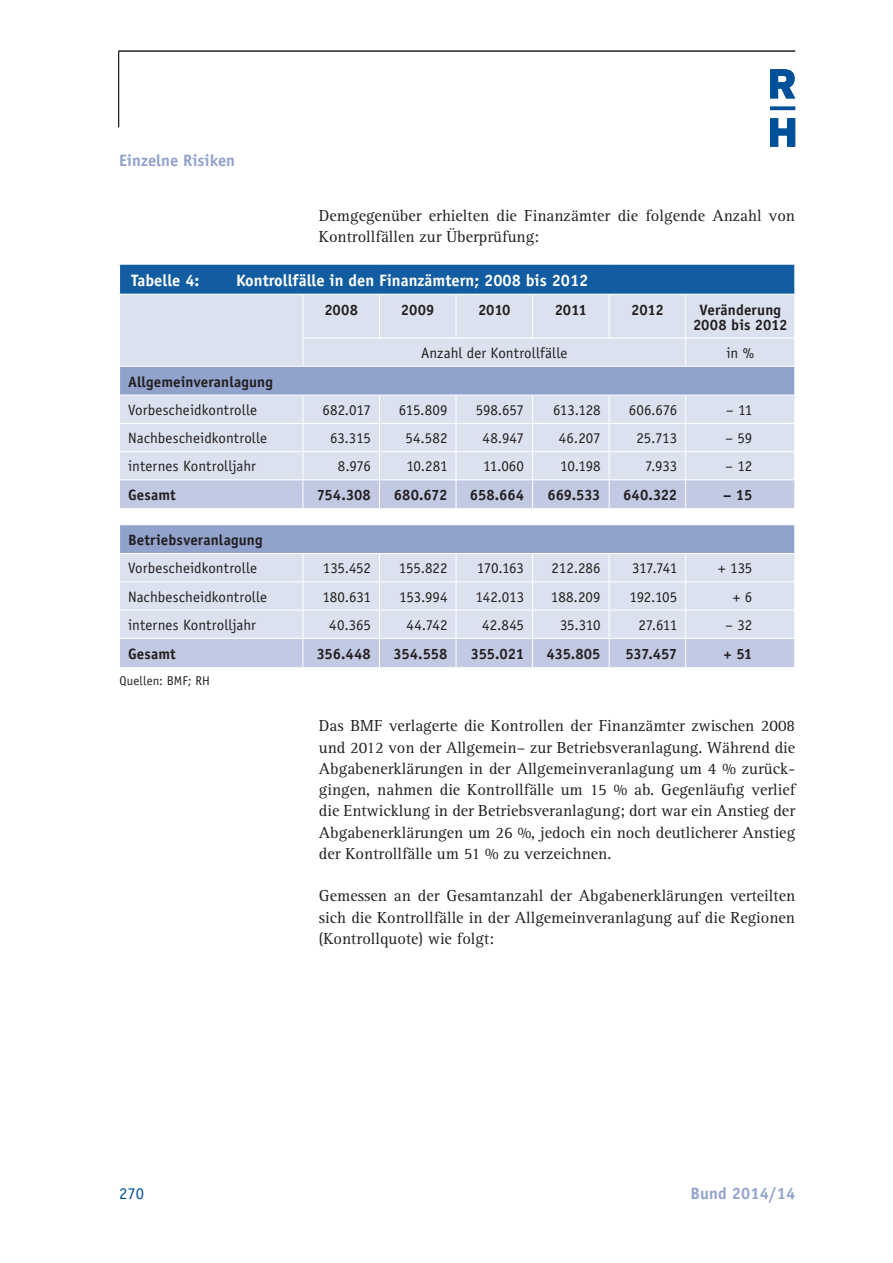
<style>
.page{position:relative;width:893px;height:1263px;background:#fff}
.page>*{position:absolute;margin:0;border:0;box-sizing:border-box;transform-origin:0 0}
.t1{font:16.5px/21.3px "Rotis Serif";color:#231f20;text-align:justify}
.t2{font:700 16.5px "Officina Sans";color:#fff}
.t3{font:700 16.5px "Officina Sans";color:#91a2cd}
.t4{font:16.5px "Officina Sans";color:#00519a}
.t5{font:15px "Officina Sans";color:#231f20}
.t6{font:700 15px/15px "Officina Sans";letter-spacing:.005em;color:#231f20;text-align:center}
.t7{font:12.75px "Officina Sans";letter-spacing:.02em;color:#231f20}
</style>
<div class="page">
<hr style="left:119px;top:51px;width:676px;height:1px;background:#231f20">
<hr style="left:118px;top:51px;width:1px;height:76px;background:#231f20">
<svg style="left:770px;top:69px;width:25px;height:78px"></svg>
<div style="left:120px;top:264px;width:675px;height:30px;background:#125da1"></div>
<div style="left:120px;top:295px;width:674px;height:71px;background:#dce1ef"></div>
<svg style="left:120px;top:367px;width:674px;height:112px;background:#c9d1e6"></svg>
<svg style="left:120px;top:480px;width:674px;height:187px;background:#cbd2e7"></svg>
<hr style="left:685px;top:295px;width:1px;height:42px;background:#fff">
<svg style="left:685px;top:339px;width:1px;height:27px"></svg>
<svg style="left:685px;top:396px;width:1px;height:112px"></svg>
<svg style="left:685px;top:554px;width:1px;height:113px"></svg>
<hr style="left:302px;top:295px;width:1px;height:43px;background:#fff">
<hr style="left:379px;top:295px;width:1px;height:42px;background:#fff">
<hr style="left:455px;top:295px;width:1px;height:42px;background:#fff">
<hr style="left:532px;top:295px;width:1px;height:42px;background:#fff">
<hr style="left:609px;top:295px;width:1px;height:42px;background:#fff">
<svg style="left:302px;top:338px;width:1px;height:28px"></svg>
<svg style="left:302px;top:396px;width:1px;height:112px"></svg>
<svg style="left:379px;top:396px;width:1px;height:112px"></svg>
<svg style="left:455px;top:396px;width:1px;height:112px"></svg>
<svg style="left:532px;top:396px;width:1px;height:112px"></svg>
<svg style="left:609px;top:396px;width:1px;height:112px"></svg>
<svg style="left:302px;top:554px;width:1px;height:113px"></svg>
<svg style="left:379px;top:554px;width:1px;height:113px"></svg>
<svg style="left:455px;top:554px;width:1px;height:113px"></svg>
<svg style="left:532px;top:554px;width:1px;height:113px"></svg>
<svg style="left:609px;top:554px;width:1px;height:113px"></svg>
<svg style="left:794px;top:339px;width:1px;height:328px"></svg>
<hr style="left:303px;top:337px;width:76px;height:2px;background:#fff">
<hr style="left:379px;top:337px;width:230px;height:2px;background:#fff">
<hr style="left:609px;top:337px;width:185px;height:2px;background:#fff">
<hr style="left:120px;top:395px;width:183px;height:1px;background:#fff">
<hr style="left:303px;top:395px;width:76px;height:1px;background:#fff">
<hr style="left:379px;top:395px;width:230px;height:1px;background:#fff">
<hr style="left:609px;top:395px;width:185px;height:1px;background:#fff">
<hr style="left:120px;top:423px;width:183px;height:1px;background:#fff">
<hr style="left:303px;top:423px;width:76px;height:1px;background:#fff">
<hr style="left:379px;top:423px;width:230px;height:1px;background:#fff">
<hr style="left:609px;top:423px;width:185px;height:1px;background:#fff">
<hr style="left:120px;top:451px;width:183px;height:1px;background:#fff">
<hr style="left:303px;top:451px;width:76px;height:1px;background:#fff">
<hr style="left:379px;top:451px;width:230px;height:1px;background:#fff">
<hr style="left:609px;top:451px;width:185px;height:1px;background:#fff">
<hr style="left:120px;top:479px;width:183px;height:1px;background:#fff">
<hr style="left:379px;top:479px;width:230px;height:1px;background:#fff">
<hr style="left:609px;top:479px;width:185px;height:1px;background:#fff">
<hr style="left:120px;top:508px;width:183px;height:1px;background:#fff">
<hr style="left:303px;top:508px;width:76px;height:1px;background:#fff">
<hr style="left:379px;top:508px;width:230px;height:1px;background:#fff">
<hr style="left:609px;top:508px;width:185px;height:1px;background:#fff">
<hr style="left:120px;top:524px;width:183px;height:1px;background:#fff">
<hr style="left:303px;top:524px;width:76px;height:1px;background:#fff">
<hr style="left:379px;top:524px;width:230px;height:1px;background:#fff">
<hr style="left:609px;top:524px;width:185px;height:1px;background:#fff">
<hr style="left:120px;top:553px;width:183px;height:1px;background:#fff">
<hr style="left:303px;top:553px;width:76px;height:1px;background:#fff">
<hr style="left:379px;top:553px;width:230px;height:1px;background:#fff">
<hr style="left:609px;top:553px;width:185px;height:1px;background:#fff">
<hr style="left:120px;top:581px;width:183px;height:1px;background:#fff">
<hr style="left:303px;top:581px;width:76px;height:1px;background:#fff">
<hr style="left:379px;top:581px;width:230px;height:1px;background:#fff">
<hr style="left:609px;top:581px;width:185px;height:1px;background:#fff">
<hr style="left:120px;top:610px;width:183px;height:1px;background:#fff">
<hr style="left:303px;top:610px;width:76px;height:1px;background:#fff">
<hr style="left:379px;top:610px;width:230px;height:1px;background:#fff">
<hr style="left:609px;top:610px;width:185px;height:1px;background:#fff">
<hr style="left:120px;top:638px;width:183px;height:1px;background:#fff">
<hr style="left:303px;top:638px;width:76px;height:1px;background:#fff">
<hr style="left:379px;top:638px;width:230px;height:1px;background:#fff">
<hr style="left:609px;top:638px;width:185px;height:1px;background:#fff">
<hr style="left:119px;top:264px;width:184px;height:1px;background:#fff">
<hr style="left:303px;top:264px;width:76px;height:1px;background:#fff">
<hr style="left:379px;top:264px;width:230px;height:1px;background:#fff">
<hr style="left:609px;top:264px;width:186px;height:1px;background:#fff">
<svg style="left:794px;top:265px;width:1px;height:29px"></svg>
<p class="t3" style="left:119px;top:150px;width:118px">Einzelne Risiken</p>
<p class="t1" style="left:319px;top:205px;width:478px">Demgegenüber erhielten die Finanzämter die folgende Anzahl von<br>Kontrollfällen zur Überprüfung:</p>
<p class="t2" style="left:131px;top:270px;width:70px">Tabelle 4:</p>
<p class="t2" style="left:236px;top:270px;width:354px">Kontrollfälle in den Finanzämtern; 2008 bis 2012</p>
<p class="t6" style="left:324px;top:302px;width:35px">2008</p>
<p class="t6" style="left:401px;top:302px;width:35px">2009</p>
<p class="t6" style="left:478px;top:302px;width:34px">2010</p>
<p class="t6" style="left:555px;top:302px;width:34px">2011</p>
<p class="t6" style="left:631px;top:302px;width:34px">2012</p>
<p class="t6" style="left:693px;top:302px;width:96px">Veränderung<br>2008 bis 2012</p>
<p class="t5" style="left:421px;top:344px;width:148px">Anzahl der Kontrollfälle</p>
<p class="t5" style="left:726px;top:344px;width:29px">in %</p>
<p class="t6" style="left:128px;top:374px;width:146px">Allgemeinveranlagung</p>
<p class="t5" style="left:128px;top:401px;width:131px">Vorbescheidkontrolle</p>
<p class="t5" style="left:322px;top:401px;width:50px">682.017</p>
<p class="t5" style="left:399px;top:401px;width:50px">615.809</p>
<p class="t5" style="left:476px;top:401px;width:50px">598.657</p>
<p class="t5" style="left:553px;top:401px;width:49px">613.128</p>
<p class="t5" style="left:629px;top:401px;width:50px">606.676</p>
<p class="t5" style="left:726px;top:401px;width:28px">– 11</p>
<p class="t5" style="left:128px;top:429px;width:141px">Nachbescheidkontrolle</p>
<p class="t5" style="left:330px;top:429px;width:42px">63.315</p>
<p class="t5" style="left:406px;top:429px;width:43px">54.582</p>
<p class="t5" style="left:482px;top:429px;width:43px">48.947</p>
<p class="t5" style="left:559px;top:429px;width:43px">46.207</p>
<p class="t5" style="left:636px;top:429px;width:42px">25.713</p>
<p class="t5" style="left:725px;top:429px;width:28px">– 59</p>
<p class="t5" style="left:128px;top:458px;width:129px">internes Kontrolljahr</p>
<p class="t5" style="left:338px;top:458px;width:35px">8.976</p>
<p class="t5" style="left:406px;top:458px;width:43px">10.281</p>
<p class="t5" style="left:483px;top:458px;width:43px">11.060</p>
<p class="t5" style="left:560px;top:458px;width:42px">10.198</p>
<p class="t5" style="left:645px;top:458px;width:34px">7.933</p>
<p class="t5" style="left:725px;top:458px;width:28px">– 12</p>
<p class="t6" style="left:128px;top:487px;width:49px">Gesamt</p>
<p class="t6" style="left:317px;top:487px;width:56px">754.308</p>
<p class="t6" style="left:394px;top:487px;width:55px">680.672</p>
<p class="t6" style="left:470px;top:487px;width:56px">658.664</p>
<p class="t6" style="left:547px;top:487px;width:55px">669.533</p>
<p class="t6" style="left:623px;top:487px;width:56px">640.322</p>
<p class="t6" style="left:723px;top:487px;width:31px">– 15</p>
<p class="t6" style="left:128px;top:532px;width:136px">Betriebsveranlagung</p>
<p class="t5" style="left:128px;top:559px;width:131px">Vorbescheidkontrolle</p>
<p class="t5" style="left:323px;top:559px;width:49px">135.452</p>
<p class="t5" style="left:399px;top:559px;width:50px">155.822</p>
<p class="t5" style="left:477px;top:559px;width:49px">170.163</p>
<p class="t5" style="left:552px;top:559px;width:50px">212.286</p>
<p class="t5" style="left:632px;top:559px;width:47px">317.741</p>
<p class="t5" style="left:718px;top:559px;width:36px">+ 135</p>
<p class="t5" style="left:128px;top:588px;width:141px">Nachbescheidkontrolle</p>
<p class="t5" style="left:322px;top:588px;width:50px">180.631</p>
<p class="t5" style="left:399px;top:588px;width:50px">153.994</p>
<p class="t5" style="left:476px;top:588px;width:50px">142.013</p>
<p class="t5" style="left:551px;top:588px;width:51px">188.209</p>
<p class="t5" style="left:629px;top:588px;width:49px">192.105</p>
<p class="t5" style="left:733px;top:588px;width:21px">+ 6</p>
<p class="t5" style="left:128px;top:616px;width:129px">internes Kontrolljahr</p>
<p class="t5" style="left:329px;top:616px;width:43px">40.365</p>
<p class="t5" style="left:407px;top:616px;width:42px">44.742</p>
<p class="t5" style="left:482px;top:616px;width:43px">42.845</p>
<p class="t5" style="left:560px;top:616px;width:42px">35.310</p>
<p class="t5" style="left:638px;top:616px;width:40px">27.611</p>
<p class="t5" style="left:725px;top:616px;width:28px">– 32</p>
<p class="t6" style="left:128px;top:646px;width:49px">Gesamt</p>
<p class="t6" style="left:317px;top:646px;width:56px">356.448</p>
<p class="t6" style="left:393px;top:646px;width:55px">354.558</p>
<p class="t6" style="left:471px;top:646px;width:55px">355.021</p>
<p class="t6" style="left:546px;top:646px;width:56px">435.805</p>
<p class="t6" style="left:625px;top:646px;width:53px">537.457</p>
<p class="t6" style="left:724px;top:646px;width:30px">+ 51</p>
<p class="t7" style="left:120px;top:673px;width:92px">Quellen: BMF; RH</p>
<p class="t1" style="left:319px;top:716px;width:478px">Das BMF verlagerte die Kontrollen der Finanzämter zwischen 2008 und 2012 von der Allgemein– zur Betriebsveranlagung. Während die Abgabenerklärungen in der Allgemeinveranlagung um 4 % zurück&shy;gingen, nahmen die Kontrollfälle um 15 % ab. Gegenläufig verlief die Entwicklung in der Betriebsveranlagung; dort war ein Anstieg der Abgabenerklärungen um 26 %, jedoch ein noch deutlicherer Anstieg der Kontrollfälle um 51 % zu verzeichnen.</p>
<p class="t1" style="left:319px;top:886px;width:478px">Gemessen an der Gesamtanzahl der Abgabenerklärungen verteilten sich die Kontrollfälle in der Allgemeinveranlagung auf die Regionen (Kontrollquote) wie folgt:</p>
<p class="t4" style="left:119px;top:1184px;width:27px">270</p>
<p class="t3" style="left:690px;top:1183px;width:106px">Bund 2014/14</p>
</div>
